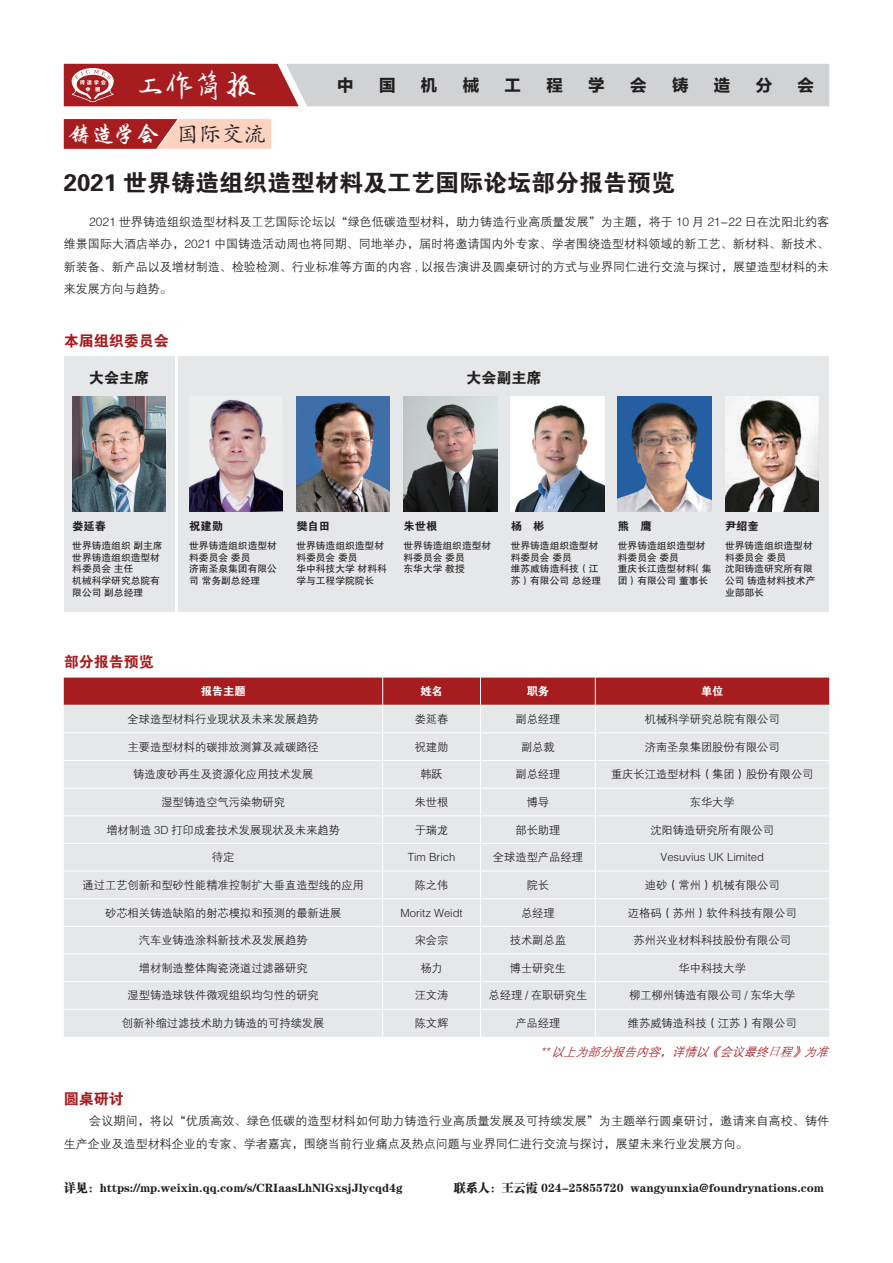
<style>
.page{position:relative;width:893px;height:1263px;background:#fff}
.page>*{position:absolute;margin:0;border:0;box-sizing:border-box;transform-origin:0 0}
.t1{font:30px "CT Fang Song SJ";color:#fff}
.t2{font:24px "FZDHTK GBK1 0";color:#231f20}
.t3{font:22.5px "FZXKJW GB1 0";color:#fff}
.t4{font:16.5px "FZLTDHK GBK1 0";color:#231f20}
.t5{font:15px "FZDHTK GBK1 0";color:#a61c1f}
.t6{font:15px "FZDHTK GBK1 0";color:#231f20}
.t7{font:12px/22.5px "FZZDXK GBK1 0";color:#231f20;text-align:justify}
.t8{font:12px "FZCSJW GB1 0";color:#231f20}
.t9{font:italic 12px "FZZDXK GBK1 0";color:#a61c1f}
.t10{font:11.25px "FZZDXK GBK1 0";color:#231f20}
.t11{font:11.25px "FZDHTK GBK1 0";color:#231f20}
.t12{font:11.25px "FZDHTJW GB1 0";color:#fff}
.t13{font:9.75px/11.7px "FZHTK GBK1 0";color:#231f20}
.s1{font-family:"FZKTK GBK1 0";color:#231f20}
.s2{font-family:"Adobe Song Std";font-weight:300}
</style>
<div class="page">
<svg style="left:64px;top:64px;width:765px;height:42px;background:#c6a0a3"></svg>
<div style="left:64px;top:356px;width:110px;height:255px;background:#e6e7e9"></div>
<div style="left:179px;top:356px;width:650px;height:255px;background:#e6e7e9"></div>
<img style="left:72px;top:397px;width:94px;height:114px">
<img style="left:725px;top:397px;width:94px;height:114px">
<img style="left:404px;top:397px;width:93px;height:114px">
<img style="left:511px;top:397px;width:93px;height:114px">
<img style="left:296px;top:397px;width:94px;height:114px">
<img style="left:618px;top:397px;width:93px;height:114px">
<img style="left:189px;top:400px;width:94px;height:111px">
<svg style="left:64px;top:119px;width:207px;height:30px;background:#d17871"></svg>
<svg style="left:64px;top:678px;width:765px;height:359px;background:#e2d8da"></svg>
<h1 class="t1" style="left:135px;top:66px;width:121px">工作简报</h1>
<h3 class="t4" style="left:337px;top:76px;width:18px">中</h3>
<h3 class="t4" style="left:379px;top:76px;width:18px">国</h3>
<h3 class="t4" style="left:421px;top:76px;width:18px">机</h3>
<h3 class="t4" style="left:463px;top:76px;width:18px">械</h3>
<h3 class="t4" style="left:505px;top:76px;width:18px">工</h3>
<h3 class="t4" style="left:546px;top:76px;width:18px">程</h3>
<h3 class="t4" style="left:588px;top:76px;width:18px">学</h3>
<h3 class="t4" style="left:630px;top:76px;width:18px">会</h3>
<h3 class="t4" style="left:672px;top:76px;width:18px">铸</h3>
<h3 class="t4" style="left:714px;top:76px;width:18px">造</h3>
<h3 class="t4" style="left:756px;top:76px;width:18px">分</h3>
<h3 class="t4" style="left:797px;top:76px;width:18px">会</h3>
<h3 class="t3" style="left:69px;top:122px;width:199px">铸造学会 <span class="s1">国际交流</span></h3>
<h2 class="t2" style="left:64px;top:169px;width:613px">2021 世界铸造组织造型材料及工艺国际论坛部分报告预览</h2>
<p class="t7" style="left:64px;top:210px;width:767px;text-indent:26px">2021 世界铸造组织造型材料及工艺国际论坛以“绿色低碳造型材料，助力铸造行业高质量发展”为主题，将于 10 月 21-22 日在沈阳北约客维景国际大酒店举办，2021 中国铸造活动周也将同期、同地举办，届时将邀请国内外专家、学者围绕造型材料领域的新工艺、新材料、新技术、新装备、新产品以及增材制造、检验检测、行业标准等方面的内容 , 以报告演讲及圆桌研讨的方式与业界同仁进行交流与探讨，展望造型材料的未来发展方向与趋势。</p>
<h3 class="t5" style="left:64px;top:332px;width:107px">本届组织委员会</h3>
<h3 class="t6" style="left:89px;top:369px;width:61px">大会主席</h3>
<h3 class="t6" style="left:466px;top:369px;width:76px">大会副主席</h3>
<p class="t11" style="left:72px;top:519px;width:35px">娄延春</p>
<p class="t13" style="left:72px;top:540px;width:92px">世界铸造组织 副主席世界铸造组织造型材料委员会 主任<br>机械科学研究总院有限公司 副总经理</p>
<h3 class="t5" style="left:64px;top:653px;width:91px">部分报告预览</h3>
<p class="t11" style="left:189px;top:519px;width:35px">祝建勋</p>
<p class="t13" style="left:189px;top:540px;width:89px">世界铸造组织造型材料委员会 委员<br>济南圣泉集团有限公司 常务副总经理</p>
<p class="t11" style="left:296px;top:519px;width:35px">樊自田</p>
<p class="t13" style="left:296px;top:540px;width:92px">世界铸造组织造型材料委员会 委员<br>华中科技大学 材料科学与工程学院院长</p>
<p class="t11" style="left:404px;top:519px;width:35px">朱世根</p>
<p class="t13" style="left:404px;top:540px;width:89px">世界铸造组织造型材料委员会 委员<br>东华大学 教授</p>
<p class="t11" style="left:511px;top:519px;width:35px">杨　彬</p>
<p class="t13" style="left:511px;top:540px;width:92px">世界铸造组织造型材料委员会 委员<br>维苏威铸造科技（江苏）有限公司 总经理</p>
<p class="t11" style="left:618px;top:519px;width:35px">熊　鹰</p>
<p class="t13" style="left:618px;top:540px;width:95px">世界铸造组织造型材料委员会 委员<br>重庆长江造型材料（集团）有限公司 董事长</p>
<p class="t11" style="left:725px;top:519px;width:35px">尹绍奎</p>
<p class="t13" style="left:725px;top:540px;width:92px">世界铸造组织造型材料委员会 委员<br>沈阳铸造研究所有限公司 铸造材料技术产业部部长</p>
<p class="t12" style="left:201px;top:685px;width:46px">报告主题</p>
<p class="t12" style="left:420px;top:685px;width:24px">姓名</p>
<p class="t12" style="left:527px;top:685px;width:24px">职务</p>
<p class="t12" style="left:701px;top:685px;width:24px">单位</p>
<p class="t10" style="left:128px;top:713px;width:193px">全球造型材料行业现状及未来发展趋势</p>
<p class="t10" style="left:415px;top:713px;width:35px">娄延春</p>
<p class="t10" style="left:515px;top:713px;width:46px">副总经理</p>
<p class="t10" style="left:645px;top:713px;width:136px">机械科学研究总院有限公司</p>
<p class="t10" style="left:128px;top:740px;width:193px">主要造型材料的碳排放测算及减碳路径</p>
<p class="t10" style="left:415px;top:740px;width:35px">祝建勋</p>
<p class="t10" style="left:521px;top:740px;width:35px">副总裁</p>
<p class="t10" style="left:645px;top:740px;width:136px">济南圣泉集团股份有限公司</p>
<p class="t10" style="left:133px;top:768px;width:182px">铸造废砂再生及资源化应用技术发展</p>
<p class="t10" style="left:420px;top:768px;width:24px">韩跃</p>
<p class="t10" style="left:515px;top:768px;width:46px">副总经理</p>
<p class="t10" style="left:611px;top:768px;width:204px">重庆长江造型材料（集团）股份有限公司</p>
<p class="t10" style="left:161px;top:796px;width:125px">湿型铸造空气污染物研究</p>
<p class="t10" style="left:415px;top:796px;width:35px">朱世根</p>
<p class="t10" style="left:527px;top:796px;width:24px">博导</p>
<p class="t10" style="left:690px;top:796px;width:46px">东华大学</p>
<p class="t10" style="left:106px;top:823px;width:235px">增材制造 3D 打印成套技术发展现状及未来趋势</p>
<p class="t10" style="left:415px;top:823px;width:35px">于瑞龙</p>
<p class="t10" style="left:515px;top:823px;width:46px">部长助理</p>
<p class="t10" style="left:650px;top:823px;width:125px">沈阳铸造研究所有限公司</p>
<p class="t10" style="left:212px;top:851px;width:24px">待定</p>
<p class="t10" style="left:408px;top:851px;width:49px">Tim Brich</p>
<p class="t10" style="left:493px;top:851px;width:91px">全球造型产品经理</p>
<p class="t10" style="left:660px;top:851px;width:105px">Vesuvius UK Limited</p>
<p class="t10" style="left:83px;top:879px;width:283px">通过工艺创新和型砂性能精准控制扩大垂直造型线的应用</p>
<p class="t10" style="left:415px;top:879px;width:35px">陈之伟</p>
<p class="t10" style="left:527px;top:879px;width:24px">院长</p>
<p class="t10" style="left:645px;top:879px;width:136px">迪砂（常州）机械有限公司</p>
<p class="t10" style="left:105px;top:906px;width:238px">砂芯相关铸造缺陷的射芯模拟和预测的最新进展</p>
<p class="t10" style="left:400px;top:906px;width:64px">Moritz Weidt</p>
<p class="t10" style="left:521px;top:906px;width:35px">总经理</p>
<p class="t10" style="left:628px;top:906px;width:170px">迈格码（苏州）软件科技有限公司</p>
<p class="t10" style="left:139px;top:934px;width:170px">汽车业铸造涂料新技术及发展趋势</p>
<p class="t10" style="left:415px;top:934px;width:35px">宋会宗</p>
<p class="t10" style="left:510px;top:934px;width:58px">技术副总监</p>
<p class="t10" style="left:633px;top:934px;width:159px">苏州兴业材料科技股份有限公司</p>
<p class="t10" style="left:139px;top:962px;width:170px">增材制造整体陶瓷浇道过滤器研究</p>
<p class="t10" style="left:420px;top:962px;width:24px">杨力</p>
<p class="t10" style="left:510px;top:962px;width:58px">博士研究生</p>
<p class="t10" style="left:678px;top:962px;width:69px">华中科技大学</p>
<p class="t10" style="left:128px;top:989px;width:193px">湿型铸造球铁件微观组织均匀性的研究</p>
<p class="t10" style="left:415px;top:989px;width:35px">汪文涛</p>
<p class="t10" style="left:488px;top:989px;width:100px">总经理 / 在职研究生</p>
<p class="t10" style="left:629px;top:989px;width:168px">柳工柳州铸造有限公司 / 东华大学</p>
<p class="t10" style="left:122px;top:1017px;width:204px">创新补缩过滤技术助力铸造的可持续发展</p>
<p class="t10" style="left:415px;top:1017px;width:35px">陈文辉</p>
<p class="t10" style="left:515px;top:1017px;width:46px">产品经理</p>
<p class="t10" style="left:628px;top:1017px;width:170px">维苏威铸造科技（江苏）有限公司</p>
<p class="t9" style="left:539px;top:1045px;width:295px">** 以上为部分报告内容，详情以《会议最终<span class="s2">⽇</span>程》为准</p>
<h3 class="t5" style="left:64px;top:1091px;width:61px">圆桌研讨</h3>
<p class="t7" style="left:64px;top:1110px;width:767px;text-indent:26px">会议期间，将以“优质高效、绿色低碳的造型材料如何助力铸造行业高质量发展及可持续发展”为主题举行圆桌研讨，邀请来自高校、铸件生产企业及造型材料企业的专家、学者嘉宾，围绕当前行业痛点及热点问题与业界同仁进行交流与探讨，展望未来行业发展方向。</p>
<p class="t8" style="left:64px;top:1181px;width:340px">详见：https://mp.weixin.qq.com/s/CRIaasLhNlGxsjJlycqd4g</p>
<p class="t8" style="left:454px;top:1181px;width:372px">联系人：王云霞 024-25855720 wangyunxia@foundrynations.com</p>
</div>
